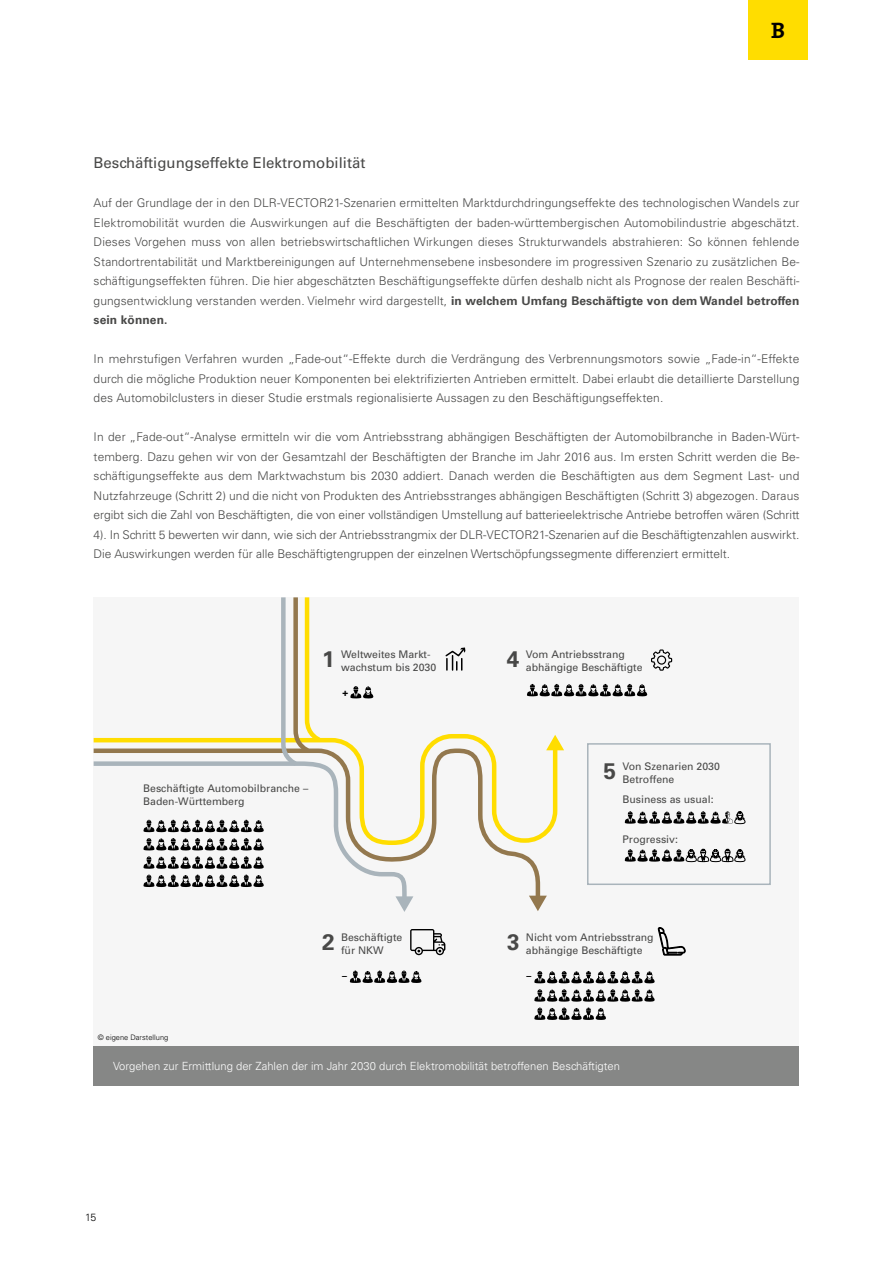
<style>
.page{position:relative;width:893px;height:1263px;background:#fff}
.page>*{position:absolute;margin:0;border:0;box-sizing:border-box;transform-origin:0 0}
.t1{font:22.5px "The Serif Bold Caps";color:#000}
.t2{font:15px "Univers LT";color:#484847}
.t3{font:300 12px/19.5px "Univers LT";letter-spacing:.01em;color:#484847;text-align:justify}
.t4{font:300 11.25px "Univers LT";color:#fff}
.t5{font:10.5px/12.6px "Univers";color:#484847}
.t6{font:300 10.5px "Univers LT";color:#000}
.t7{font:700 9.75px "Univers S";color:#000}
.t8{font:300 7.5px "Univers LT";color:#000}
.s1{font-weight:700}
.s2{font-family:"Univers S";font-weight:700;font-size:22.5px}
</style>
<div class="page">
<div style="left:94px;top:1046px;width:705px;height:39px;background:#868786"></div>
<div style="left:94px;top:597px;width:705px;height:449px;background:#f6f6f6"></div>
<svg style="left:350px;top:686px;width:23px;height:12px"></svg>
<svg style="left:527px;top:684px;width:120px;height:12px"></svg>
<svg style="left:411px;top:971px;width:11px;height:12px"></svg>
<svg style="left:534px;top:971px;width:121px;height:12px"></svg>
<svg style="left:534px;top:989px;width:121px;height:31px"></svg>
<svg style="left:625px;top:811px;width:121px;height:13px"></svg>
<svg style="left:625px;top:849px;width:121px;height:14px"></svg>
<svg style="left:445px;top:647px;width:21px;height:23px"></svg>
<svg style="left:94px;top:734px;width:466px;height:104px"></svg>
<svg style="left:546px;top:735px;width:18px;height:15px"></svg>
<svg style="left:94px;top:746px;width:448px;height:151px"></svg>
<svg style="left:529px;top:896px;width:18px;height:15px"></svg>
<svg style="left:94px;top:759px;width:316px;height:224px"></svg>
<svg style="left:395px;top:896px;width:18px;height:16px"></svg>
<svg style="left:279px;top:597px;width:45px;height:171px"></svg>
<svg style="left:658px;top:927px;width:28px;height:28px"></svg>
<svg style="left:651px;top:649px;width:21px;height:22px"></svg>
<svg style="left:410px;top:929px;width:35px;height:26px"></svg>
<div style="left:587px;top:743px;width:184px;height:142px;border:2px solid #a9b4bb"></div>
<div style="left:748px;top:0;width:60px;height:60px;background:#fd0"></div>
<h1 class="t1" style="left:771px;top:11px;width:15px">B</h1>
<p class="t2" style="left:94px;top:154px;width:273px">Beschäftigungseffekte Elektromobilität</p>
<p class="t3" style="left:94px;top:193px;width:707px">Auf der Grundlage der in den DLR-VECTOR21-Szenarien ermittelten Marktdurchdringungseffekte des technologischen Wandels zur Elektromobilität wurden die Auswirkungen auf die Beschäftigten der baden-württembergischen Automobilindustrie abgeschätzt.<br>Dieses Vorgehen muss von allen betriebswirtschaftlichen Wirkungen dieses Strukturwandels abstrahieren: So können fehlende Standortrentabilität und Marktbereinigungen auf Unternehmensebene insbesondere im progressiven Szenario zu zusätzlichen Be&shy;schäftigungseffekten führen. Die hier abgeschätzten Beschäftigungseffekte dürfen deshalb nicht als Prognose der realen Beschäfti&shy;gungsentwicklung verstanden werden. Vielmehr wird dargestellt, <span class="s1">in welchem Umfang Beschäftigte von dem Wandel betroffen sein können.</span></p>
<p class="t3" style="left:94px;top:349px;width:707px">In mehrstufigen Verfahren wurden „Fade-out“-Effekte durch die Verdrängung des Verbrennungsmotors sowie „Fade-in“-Effekte durch die mögliche Produktion neuer Komponenten bei elektrifizierten Antrieben ermittelt. Dabei erlaubt die detaillierte Darstellung des Automobilclusters in dieser Studie erstmals regionalisierte Aussagen zu den Beschäftigungseffekten.</p>
<p class="t3" style="left:94px;top:427px;width:707px">In der „Fade-out“-Analyse ermitteln wir die vom Antriebsstrang abhängigen Beschäftigten der Automobilbranche in Baden-Würt&shy;temberg. Dazu gehen wir von der Gesamtzahl der Beschäftigten der Branche im Jahr 2016 aus. Im ersten Schritt werden die Be&shy;schäftigungseffekte aus dem Marktwachstum bis 2030 addiert. Danach werden die Beschäftigten aus dem Segment Last- und Nutzfahrzeuge (Schritt 2) und die nicht von Produkten des Antriebsstranges abhängigen Beschäftigten (Schritt 3) abgezogen. Daraus ergibt sich die Zahl von Beschäftigten, die von einer vollständigen Umstellung auf batterieelektrische Antriebe betroffen wären (Schritt 4). In Schritt 5 bewerten wir dann, wie sich der Antriebsstrangmix der DLR-VECTOR21-Szenarien auf die Beschäftigtenzahlen auswirkt.<br>Die Auswirkungen werden für alle Beschäftigtengruppen der einzelnen Wertschöpfungssegmente differenziert ermittelt.</p>
<p class="t5" style="left:341px;top:648px;width:97px;text-indent:-19px"><span class="s2">1</span> Weltweites Markt&shy;wachstum bis 2030</p>
<p class="t7" style="left:342px;top:686px;width:7px">+</p>
<p class="t5" style="left:143px;top:782px;width:167px">Beschäftigte Automobilbranche –<br>Baden-Württemberg</p>
<p class="t5" style="left:526px;top:648px;width:118px;text-indent:-19px"><span class="s2">4</span> Vom Antriebsstrang abhängige Beschäftigte</p>
<p class="t5" style="left:623px;top:760px;width:99px;text-indent:-19px"><span class="s2">5</span> Von Szenarien 2030<br>Betroffene</p>
<p class="t5" style="left:623px;top:793px;width:93px">Business as usual:</p>
<p class="t5" style="left:623px;top:832px;width:57px">Progressiv:</p>
<p class="t8" style="left:98px;top:1032px;width:72px">© eigene Darstellung</p>
<p class="t5" style="left:322px;top:931px;width:82px;text-align:center"><span class="s2">2</span> Beschäftigte für NKW</p>
<p class="t5" style="left:526px;top:931px;width:129px;text-indent:-19px"><span class="s2">3</span> Nicht vom Antriebsstrang abhängige Beschäftigte</p>
<p class="t7" style="left:342px;top:970px;width:6px">–</p>
<p class="t7" style="left:526px;top:970px;width:6px">–</p>
<p class="t4" style="left:113px;top:1059px;width:508px">Vorgehen zur Ermittlung der Zahlen der im Jahr 2030 durch Elektromobilität betroffenen Beschäftigten</p>
<p class="t6" style="left:85px;top:1211px;width:13px">15</p>
</div>
